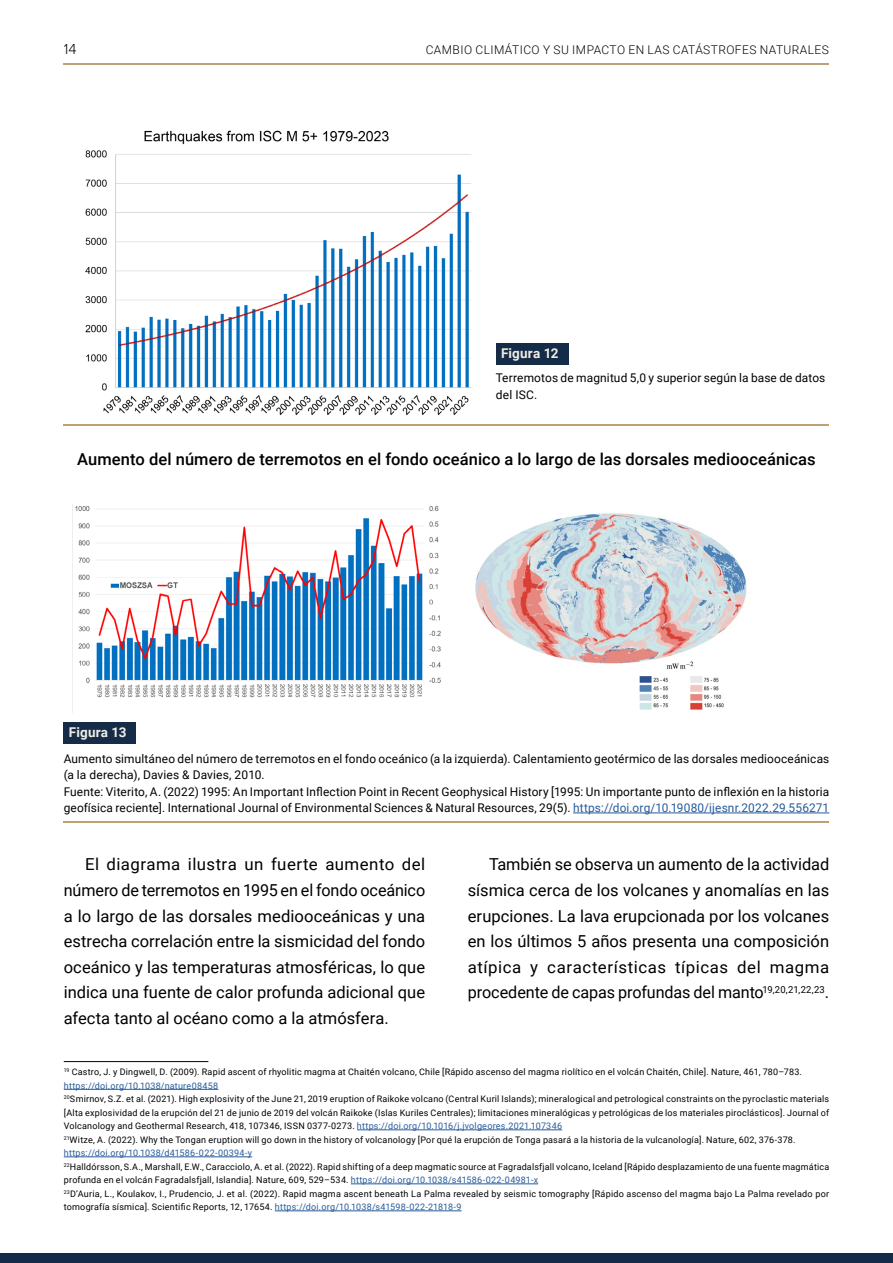
<style>
.page{position:relative;width:893px;height:1263px;background:#fff}
.page>*{position:absolute;margin:0;border:0;box-sizing:border-box;transform-origin:0 0}
.t1{font:16.5px/25.5px "Roboto";color:#000;text-align:justify}
.t2{font:500 16.5px "Roboto";letter-spacing:.005em;color:#000}
.t3{font:300 15px "Proxima Nova";color:#000}
.t4{font:700 13.5px "Roboto";letter-spacing:.015em;color:#f1ede4}
.t5{font:12px/16.5px "Roboto";letter-spacing:.01em;color:#000}
.t6{font:300 12px "Roboto";letter-spacing:.035em;color:#000}
.t7{font:9px/13.5px "Roboto";letter-spacing:.025em;color:#000}
.s1{color:#275b9b}
</style>
<div class="page">
<hr style="left:64px;top:63px;width:765px;height:2px;background:#bea179">
<div style="left:0;top:1253px;width:893px;height:10px;background:#152c48"></div>
<img style="left:85px;top:130px;width:386px;height:286px">
<hr style="left:64px;top:424px;width:765px;height:2px;background:#bea078">
<img style="left:75px;top:506px;width:366px;height:192px">
<img style="left:475px;top:513px;width:272px;height:197px">
<hr style="left:573px;top:813px;width:256px;height:1px;background:#275b9b">
<hr style="left:64px;top:821px;width:765px;height:1px;background:#bea078">
<hr style="left:64px;top:1061px;width:144px;height:1px;background:#000">
<hr style="left:64px;top:1089px;width:154px;height:1px;background:#275b9b">
<hr style="left:357px;top:1129px;width:205px;height:1px;background:#275b9b">
<hr style="left:64px;top:1156px;width:188px;height:1px;background:#275b9b">
<hr style="left:351px;top:1183px;width:187px;height:1px;background:#275b9b">
<hr style="left:275px;top:1210px;width:187px;height:1px;background:#275b9b">
<div style="left:496px;top:344px;width:72px;height:21px;background:#152c48"></div>
<div style="left:64px;top:722px;width:72px;height:21px;background:#152c48"></div>
<h2 class="t3" style="left:64px;top:38px;width:14px">14</h2>
<h3 class="t6" style="left:426px;top:41px;width:405px">CAMBIO CLIMÁTICO Y SU IMPACTO EN LAS CATÁSTROFES NATURALES</h3>
<h3 class="t4" style="left:501px;top:344px;width:59px">Figura 12</h3>
<h3 class="t5" style="left:496px;top:369px;width:331px">Terremotos de magnitud 5,0 y superior según la base de datos del ISC.</h3>
<h1 class="t2" style="left:77px;top:448px;width:740px">Aumento del número de terremotos en el fondo oceánico a lo largo de las dorsales mediooceánicas</h1>
<h3 class="t4" style="left:69px;top:722px;width:59px">Figura 13</h3>
<p class="t5" style="left:64px;top:749px;width:767px">Aumento simultáneo del número de terremotos en el fondo oceánico (a la izquierda). Calentamiento geotérmico de las dorsales mediooceánicas (a la derecha), Davies &amp; Davies, 2010.<br>Fuente: Viterito, A. (2022) 1995: An Important Inflection Point in Recent Geophysical History [1995: Un importante punto de inflexión en la historia geofísica reciente]. International Journal of Environmental Sciences &amp; Natural Resources, 29(5). <span class="s1">https://doi.org/10.19080/ijesnr.2022.29.556271</span></p>
<p class="t1" style="left:64px;top:851px;width:363px;text-indent:21px">El diagrama ilustra un fuerte aumento del número de terremotos en 1995 en el fondo oceánico a lo largo de las dorsales mediooceánicas y una estrecha correlación entre la sismicidad del fondo oceánico y las temperaturas atmosféricas, lo que indica una fuente de calor profunda adicional que afecta tanto al océano como a la atmósfera.</p>
<p class="t1" style="left:468px;top:851px;width:363px;text-indent:21px">También se observa un aumento de la actividad sísmica cerca de los volcanes y anomalías en las erupciones. La lava erupcionada por los volcanes en los últimos 5 años presenta una composición atípica y características típicas del magma procedente de capas profundas del manto<sup>19,20,21,22,23</sup>.</p>
<p class="t7" style="left:64px;top:1065px;width:767px"><sup>19</sup> Castro, J. y Dingwell, D. (2009). Rapid ascent of rhyolitic magma at Chaitén volcano, Chile [Rápido ascenso del magma riolítico en el volcán Chaitén, Chile]. Nature, 461, 780–783. <span class="s1">https://doi.org/10.1038/nature08458<br></span><sup>20</sup>Smirnov, S.Z. et al. (2021). High explosivity of the June 21, 2019 eruption of Raikoke volcano (Central Kuril Islands); mineralogical and petrological constraints on the pyroclastic materials [Alta explosividad de la erupción del 21 de junio de 2019 del volcán Raikoke (Islas Kuriles Centrales); limitaciones mineralógicas y petrológicas de los materiales piroclásticos]. Journal of Volcanology and Geothermal Research, 418, 107346, ISSN 0377-0273. <span class="s1">https://doi.org/10.1016/j.jvolgeores.2021.107346<br></span><sup>21</sup>Witze, A. (2022). Why the Tongan eruption will go down in the history of volcanology [Por qué la erupción de Tonga pasará a la historia de la vulcanología]. Nature, 602, 376-378. <span class="s1">https://doi.org/10.1038/d41586-022-00394-y<br></span><sup>22</sup>Halldórsson, S.A., Marshall, E.W., Caracciolo, A. et al. (2022). Rapid shifting of a deep magmatic source at Fagradalsfjall volcano, Iceland [Rápido desplazamiento de una fuente magmática profunda en el volcán Fagradalsfjall, Islandia]. Nature, 609, 529–534. <span class="s1">https://doi.org/10.1038/s41586-022-04981-x<br></span><sup>23</sup>D’Auria, L., Koulakov, I., Prudencio, J. et al. (2022). Rapid magma ascent beneath La Palma revealed by seismic tomography [Rápido ascenso del magma bajo La Palma revelado por tomografía sísmica]. Scientific Reports, 12, 17654. <span class="s1">https://doi.org/10.1038/s41598-022-21818-9</span></p>
</div>
